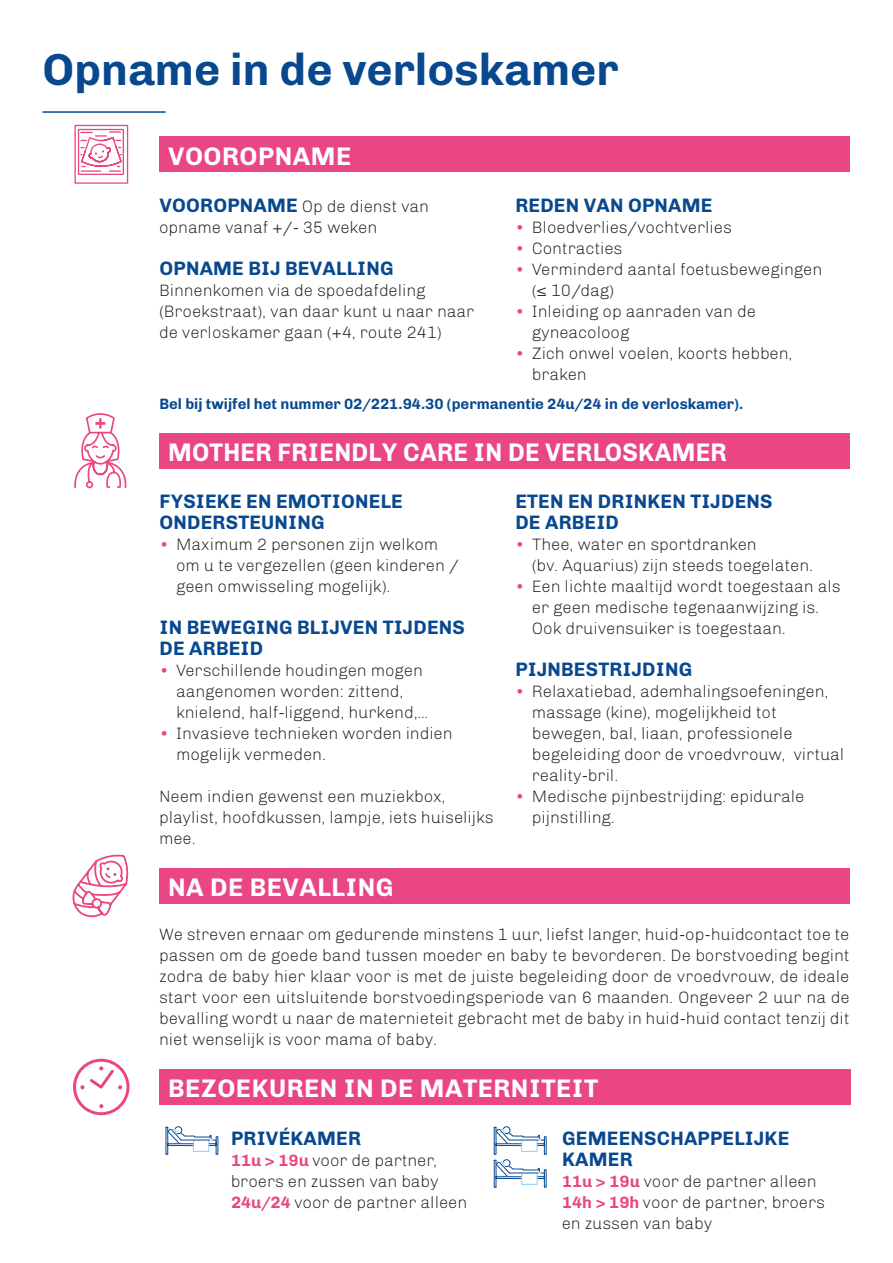
<style>
.page{position:relative;width:893px;height:1263px;background:#fff}
.page>*{position:absolute;margin:0;border:0;box-sizing:border-box;transform-origin:0 0}
.t1{font:700 45px "Chivo";color:#07488f}
.t2{font:700 25.5px "Chivo";letter-spacing:.02em;color:#fff}
.t3{font:700 25.5px "Chivo";letter-spacing:.02em;color:#fff;scale:.96 1}
.t4{font:700 19.5px/21px "Chivo";letter-spacing:.01em;color:#07488f}
.t5{font:300 16.5px/21px "Chivo";color:#1d1d1b}
.t6{font:700 15px "Chivo";color:#07488f}
.s1{font-weight:700;font-size:19.5px;color:#07488f}
.s2{color:#e94683}
.s3{font-weight:700;color:#e94683}
</style>
<div class="page">
<svg style="left:72px;top:854px;width:56px;height:64px"></svg>
<svg style="left:74px;top:413px;width:53px;height:76px"></svg>
<div style="left:159px;top:1069px;width:691px;height:36px;background:#e94683"></div>
<svg style="left:99px;top:1104px;width:4px;height:4px"></svg>
<svg style="left:80px;top:1066px;width:42px;height:24px"></svg>
<div style="left:73px;top:1059px;width:56px;height:56px;border:3px solid #e94683;border-radius:50%"></div>
<svg style="left:74px;top:124px;width:55px;height:60px"></svg>
<hr style="left:43px;top:111px;width:123px;height:2px;background:#07488f">
<svg style="left:165px;top:1126px;width:54px;height:29px"></svg>
<svg style="left:493px;top:1126px;width:54px;height:62px"></svg>
<div style="left:159px;top:136px;width:691px;height:36px;background:#e94683"></div>
<div style="left:159px;top:868px;width:691px;height:36px;background:#e94683"></div>
<div style="left:159px;top:433px;width:691px;height:36px;background:#e94683"></div>
<p class="t1" style="left:43px;top:43px;width:577px">Opname in de verloskamer</p>
<p class="t2" style="left:168px;top:141px;width:185px">VOOROPNAME</p>
<p class="t5" style="left:159px;top:196px;width:271px"><span class="s1">VOOROPNAME</span> Op de dienst van opname vanaf +/- 35 weken</p>
<p class="t4" style="left:160px;top:258px;width:236px">OPNAME BIJ BEVALLING</p>
<p class="t5" style="left:159px;top:280px;width:317px">Binnenkomen via de spoedafdeling (Broekstraat), van daar kunt u naar naar de verloskamer gaan (+4, route 241)</p>
<p class="t4" style="left:515px;top:195px;width:199px">REDEN VAN OPNAME</p>
<p class="t5" style="left:515px;top:217px;width:218px"><span class="s2">•</span> Bloedverlies/vochtverlies</p>
<p class="t5" style="left:515px;top:238px;width:109px"><span class="s2">•</span> Contracties</p>
<p class="t5" style="left:532px;top:259px;width:292px;text-indent:-17px"><span class="s2">•</span> Verminderd aantal foetusbewegingen (≤ 10/dag)</p>
<p class="t5" style="left:532px;top:301px;width:226px;text-indent:-17px"><span class="s2">•</span> Inleiding op aanraden van de gyneacoloog</p>
<p class="t5" style="left:532px;top:343px;width:262px;text-indent:-17px"><span class="s2">•</span> Zich onwel voelen, koorts hebben, braken</p>
<p class="t6" style="left:159px;top:395px;width:585px">Bel bij twijfel het nummer 02/221.94.30 (permanentie 24u/24 in de verloskamer).</p>
<p class="t3" style="left:168px;top:437px;width:583px">MOTHER FRIENDLY CARE IN DE VERLOSKAMER</p>
<p class="t4" style="left:160px;top:491px;width:245px">FYSIEKE EN EMOTIONELE<br>ONDERSTEUNING</p>
<p class="t5" style="left:176px;top:534px;width:284px;text-indent:-17px"><span class="s2">•</span> Maximum 2 personen zijn welkom om u te vergezellen (geen kinderen / geen omwisseling mogelijk).</p>
<p class="t4" style="left:160px;top:617px;width:307px">IN BEWEGING BLIJVEN TIJDENS</p>
<p class="t4" style="left:160px;top:638px;width:105px">DE ARBEID</p>
<p class="t5" style="left:176px;top:660px;width:255px;text-indent:-17px"><span class="s2">•</span> Verschillende houdingen mogen aangenomen worden: zittend, knielend, half-liggend, hurkend,…</p>
<p class="t5" style="left:176px;top:723px;width:278px;text-indent:-17px"><span class="s2">•</span> Invasieve technieken worden indien mogelijk vermeden.</p>
<p class="t5" style="left:159px;top:786px;width:336px">Neem indien gewenst een muziekbox, playlist, hoofdkussen, lampje, iets huiselijks mee.</p>
<p class="t2" style="left:168px;top:873px;width:227px">NA DE BEVALLING</p>
<p class="t4" style="left:515px;top:491px;width:259px">ETEN EN DRINKEN TIJDENS</p>
<p class="t4" style="left:515px;top:512px;width:105px">DE ARBEID</p>
<p class="t5" style="left:532px;top:534px;width:283px;text-indent:-17px"><span class="s2">•</span> Thee, water en sportdranken<br>(bv. Aquarius) zijn steeds toegelaten.</p>
<p class="t5" style="left:532px;top:576px;width:310px;text-indent:-17px"><span class="s2">•</span> Een lichte maaltijd wordt toegestaan als er geen medische tegenaanwijzing is.<br>Ook druivensuiker is toegestaan.</p>
<p class="t4" style="left:515px;top:659px;width:178px">PIJNBESTRIJDING</p>
<p class="t5" style="left:532px;top:681px;width:314px;text-indent:-17px"><span class="s2">•</span> Relaxatiebad, ademhalingsoefeningen, massage (kine), mogelijkheid tot bewegen, bal, liaan, professionele begeleiding door de vroedvrouw, virtual reality-bril.</p>
<p class="t5" style="left:532px;top:786px;width:274px;text-indent:-17px"><span class="s2">•</span> Medische pijnbestrijding: epidurale pijnstilling.</p>
<p class="t5" style="left:159px;top:924px;width:692px;text-align:justify">We streven ernaar om gedurende minstens 1 uur, liefst langer, huid-op-huidcontact toe te passen om de goede band tussen moeder en baby te bevorderen. De borstvoeding begint zodra de baby hier klaar voor is met de juiste begeleiding door de vroedvrouw, de ideale start voor een uitsluitende borstvoedingsperiode van 6 maanden. Ongeveer 2 uur na de bevalling wordt u naar de maternieteit gebracht met de baby in huid-huid contact tenzij dit niet wenselijk is voor mama of baby.</p>
<p class="t2" style="left:168px;top:1074px;width:432px">BEZOEKUREN IN DE MATERNITEIT</p>
<p class="t4" style="left:562px;top:1127px;width:229px">GEMEENSCHAPPELIJKE<br>KAMER</p>
<p class="t5" style="left:562px;top:1170px;width:256px"><span class="s3">11u &gt; 19u</span> voor de partner alleen</p>
<p class="t5" style="left:562px;top:1191px;width:265px"><span class="s3">14h &gt; 19h</span> voor de partner, broers en zussen van baby</p>
<p class="t4" style="left:231px;top:1127px;width:131px">PRIVÉKAMER</p>
<p class="t5" style="left:231px;top:1149px;width:209px"><span class="s3">11u &gt; 19u</span> voor de partner, broers en zussen van baby</p>
<p class="t5" style="left:231px;top:1191px;width:238px"><span class="s3">24u/24</span> voor de partner alleen</p>
</div>
